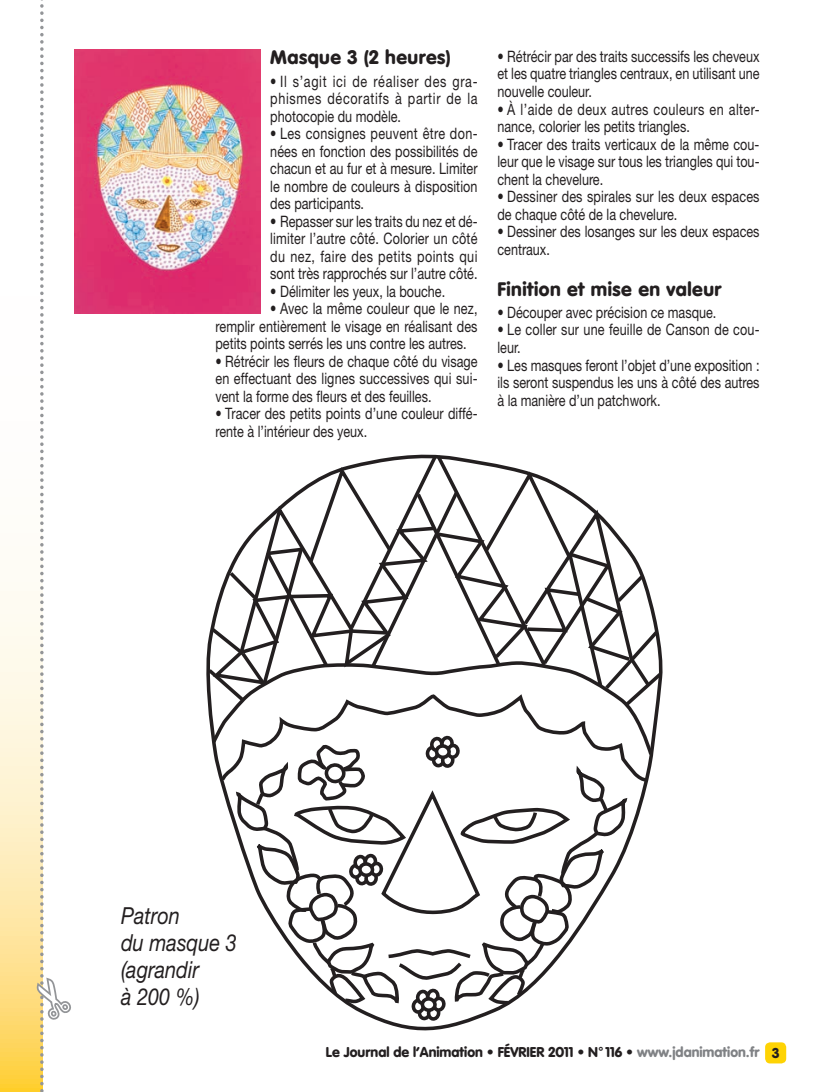
<style>
.page{position:relative;width:834px;height:1092px;background:#fff}
.page>*{position:absolute;margin:0;border:0;box-sizing:border-box;transform-origin:0 0}
.t1{font:italic 23.45px/26.8px "Helvetica Neue";color:#231f20;scale:.85 1}
.t2{font:900 19.25px "VAG Rounded";letter-spacing:.025em;color:#231f20}
.t3{font:15.75px/17.5px "Helvetica Neue";color:#231f20;text-align:justify;scale:.8 1}
.t4{font:900 14px "VAG Rounded";color:#231f20}
.s1{color:#808285}
</style>
<div class="page">
<svg style="left:1px;top:582px;width:33px;height:509px;background:#feebb5"></svg>
<div style="left:765px;top:1042px;width:21px;height:21px;background:#fed304;border-radius:5px"></div>
<svg style="left:0;top:0;width:1px;height:1091px"></svg>
<svg style="left:208px;top:709px;width:451px;height:322px"></svg>
<svg style="left:210px;top:709px;width:445px;height:49px"></svg>
<svg style="left:206px;top:454px;width:457px;height:255px"></svg>
<img style="left:74px;top:50px;width:186px;height:263px">
<svg style="left:34px;top:0;width:37px;height:1092px"></svg>
<p class="t2" style="left:270px;top:46px;width:182px">Masque 3 (2 heures)</p>
<p class="t3" style="left:270px;top:72px;width:260px">• Il s’agit ici de réaliser des gra&shy;phismes décoratifs à partir de la photocopie du modèle.</p>
<p class="t3" style="left:270px;top:124px;width:260px">• Les consignes peuvent être don&shy;nées en fonction des possibilités de chacun et au fur et à mesure. Limiter le nombre de couleurs à disposition des participants.</p>
<p class="t3" style="left:270px;top:212px;width:260px">• Repasser sur les traits du nez et dé&shy;limiter l’autre côté. Colorier un côté du nez, faire des petits points qui sont très rapprochés sur l’autre côté.</p>
<p class="t3" style="left:270px;top:282px;width:220px">• Délimiter les yeux, la bouche.</p>
<p class="t3" style="left:215px;top:299px;width:329px;text-indent:55px">• Avec la même couleur que le nez, remplir entièrement le visage en réalisant des petits points serrés les uns contre les autres.</p>
<p class="t3" style="left:215px;top:352px;width:329px">• Rétrécir les fleurs de chaque côté du visage en effectuant des lignes successives qui sui&shy;vent la forme des fleurs et des feuilles.</p>
<p class="t3" style="left:215px;top:404px;width:329px">• Tracer des petits points d’une couleur diffé&shy;rente à l’intérieur des yeux.</p>
<p class="t3" style="left:497px;top:47px;width:329px">• Rétrécir par des traits successifs les cheveux et les quatre triangles centraux, en utilisant une nouvelle couleur.</p>
<p class="t3" style="left:497px;top:100px;width:329px">• À l’aide de deux autres couleurs en alter&shy;nance, colorier les petits triangles.</p>
<p class="t3" style="left:497px;top:135px;width:329px">• Tracer des traits verticaux de la même cou&shy;leur que le visage sur tous les triangles qui tou&shy;chent la chevelure.</p>
<p class="t3" style="left:497px;top:187px;width:329px">• Dessiner des spirales sur les deux espaces de chaque côté de la chevelure.</p>
<p class="t3" style="left:497px;top:222px;width:329px">• Dessiner des losanges sur les deux espaces centraux.</p>
<p class="t2" style="left:497px;top:277px;width:226px">Finition et mise en valeur</p>
<p class="t3" style="left:497px;top:303px;width:275px">• Découper avec précision ce masque.</p>
<p class="t3" style="left:497px;top:321px;width:329px">• Le coller sur une feuille de Canson de cou&shy;leur.</p>
<p class="t3" style="left:497px;top:356px;width:329px">• Les masques feront l’objet d’une exposition : ils seront suspendus les uns à côté des autres à la manière d’un patchwork.</p>
<h1 class="t1" style="left:121px;top:902px;width:138px">Patron<br>du masque 3 (agrandir<br>à 200 %)</h1>
<p class="t4" style="left:326px;top:1043px;width:455px">Le Journal de l’Animation • févrIER 2011 • N° 116 • <span class="s1">www.jdanimation.fr</span> 3</p>
</div>
